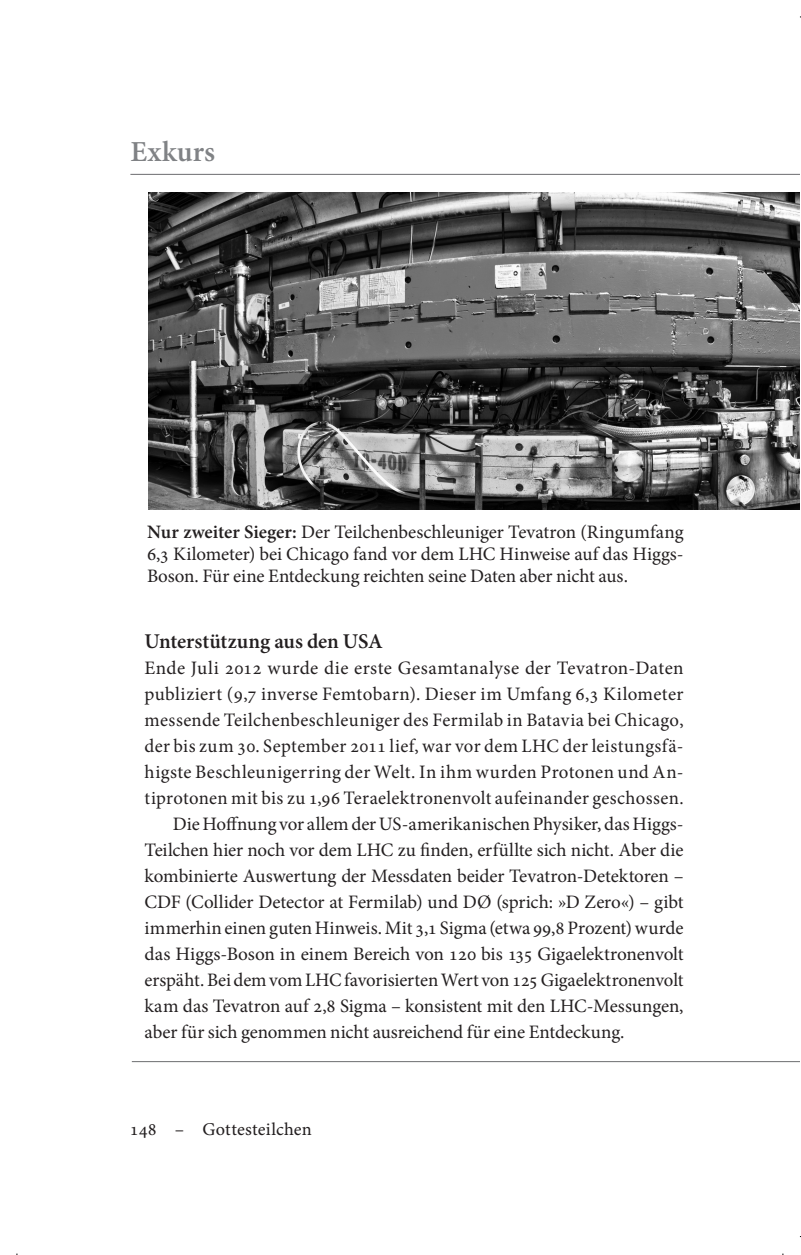
<style>
.page{position:relative;width:801px;height:1255px;background:#fff}
.page>*{position:absolute;margin:0;border:0;box-sizing:border-box;transform-origin:0 0}
.t1{font:600 29px "Minion Pro";letter-spacing:.005em;color:#808285}
.t2{font:600 21px "Minion Pro";letter-spacing:-.005em;color:#231f20}
.t3{font:19px/22px "Minion Pro";letter-spacing:.005em;color:#231f20;text-align:justify}
.t4{font:19px "Minion Pro";letter-spacing:.025em;color:#231f20}
.t5{font:18px "Minion Pro Capt";letter-spacing:.01em;color:#231f20}
.s1{font-weight:600}
</style>
<div class="page">
<hr style="left:130px;top:174px;width:669px;height:1px;background:#6c6d70">
<img style="left:149px;top:193px;width:650px;height:316px">
<hr style="left:132px;top:1060px;width:667px;height:1px;background:#6c6d70">
<h1 class="t1" style="left:130px;top:131px;width:86px">Exkurs</h1>
<p class="t3" style="left:147px;top:521px;width:538px"><span class="s1">Nur zweiter Sieger:</span> Der Teilchenbeschleuniger Tevatron (Ringumfang 6,3 Kilometer) bei Chicago fand vor dem LHC Hinweise auf das Higgs-Boson. Für eine Entdeckung reichten seine Daten aber nicht aus.</p>
<p class="t2" style="left:144px;top:626px;width:240px">Unterstützung aus den USA</p>
<p class="t3" style="left:144px;top:656px;width:540px">Ende Juli 2012 wurde die erste Gesamtanalyse der Tevatron-Daten</p>
<p class="t3" style="left:144px;top:682px;width:540px">publiziert (9,7 inverse Femtobarn). Dieser im Umfang 6,3 Kilometer</p>
<p class="t4" style="left:144px;top:706px;width:540px">messende Teilchenbeschleuniger des Fermilab in Batavia bei Chicago,</p>
<p class="t3" style="left:144px;top:734px;width:540px">der bis zum 30. September 2011 lief, war vor dem LHC der leistungsfä-</p>
<p class="t3" style="left:144px;top:760px;width:540px">higste Beschleunigerring der Welt. In ihm wurden Protonen und An-</p>
<p class="t3" style="left:144px;top:786px;width:540px">tiprotonen mit bis zu 1,96 Teraelektronenvolt aufeinander geschossen.</p>
<p class="t3" style="left:173px;top:812px;width:512px">Die Hoffnung vor allem der US-amerikanischen Physiker, das Higgs-</p>
<p class="t3" style="left:144px;top:838px;width:540px">Teilchen hier noch vor dem LHC zu finden, erfüllte sich nicht. Aber die</p>
<p class="t3" style="left:144px;top:864px;width:540px">kombinierte Auswertung der Messdaten beider Tevatron-Detektoren –</p>
<p class="t3" style="left:144px;top:890px;width:540px">CDF (Collider Detector at Fermilab) und DØ (sprich: »D Zero«) – gibt</p>
<p class="t3" style="left:144px;top:916px;width:540px">immerhin einen guten Hinweis. Mit 3,1 Sigma (etwa 99,8 Prozent) wurde</p>
<p class="t3" style="left:144px;top:942px;width:540px">das Higgs-Boson in einem Bereich von 120 bis 135 Gigaelektronenvolt</p>
<p class="t3" style="left:144px;top:968px;width:540px">erspäht. Bei dem vom LHC favorisierten Wert von 125 Gigaelektronenvolt</p>
<p class="t3" style="left:144px;top:994px;width:540px">kam das Tevatron auf 2,8 Sigma – konsistent mit den LHC-Messungen,</p>
<p class="t3" style="left:144px;top:1020px;width:481px">aber für sich genommen nicht ausreichend für eine Entdeckung.</p>
<p class="t5" style="left:130px;top:1117px;width:183px">148 – Gottesteilchen</p>
</div>
